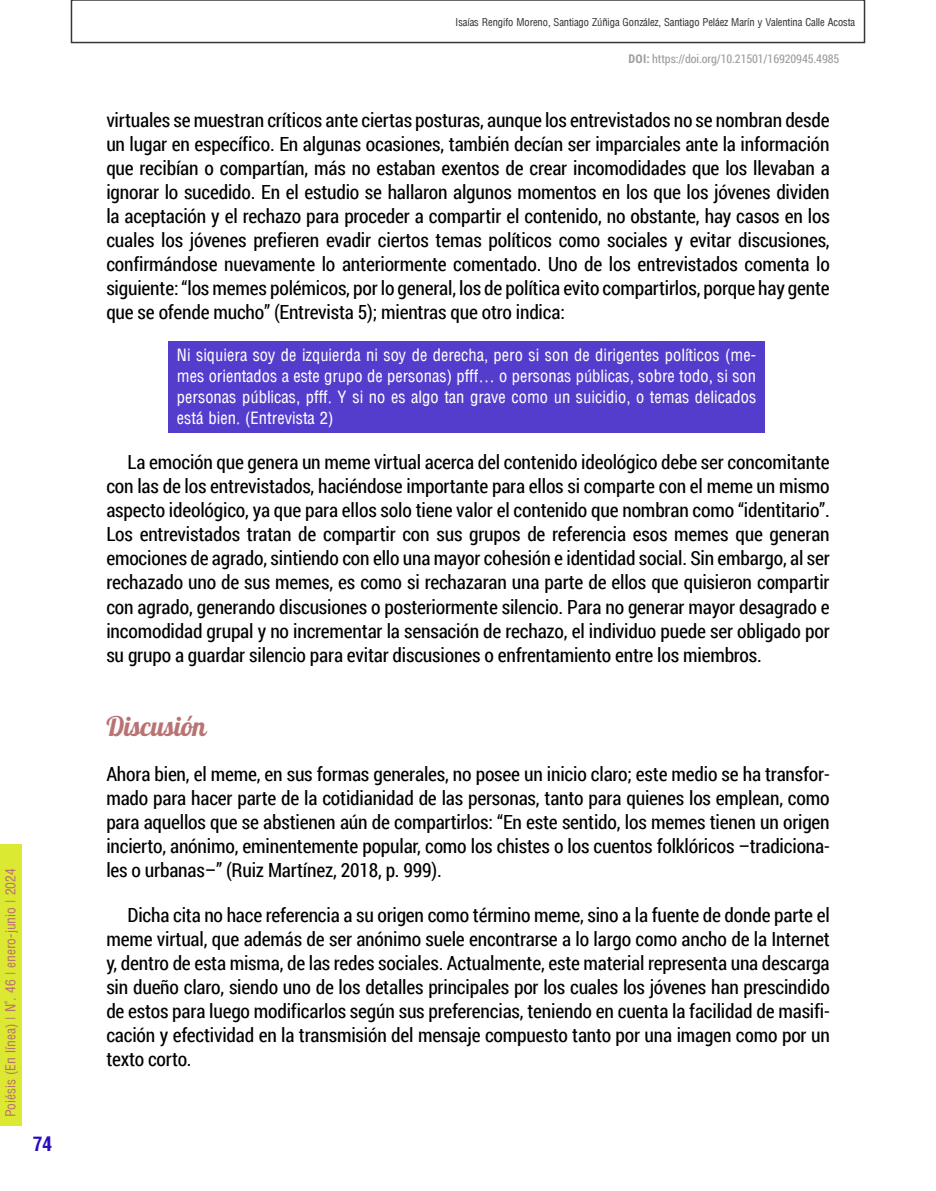
<style>
.page{position:relative;width:936px;height:1191px;background:#fff}
.page>*{position:absolute;margin:0;border:0;box-sizing:border-box;transform-origin:0 0}
.t1{font:27px "Lobster";letter-spacing:-.01em;color:#ba7373}
.t2{font:19.5px/24px "Roboto Condensed";letter-spacing:-.01em;color:#000;text-align:justify}
.t3{font:700 condensed 19.5px "Arena";color:#290bc1}
.t4{font:16.5px/21px "Arena Condensed";color:#fff;text-align:justify}
.t5{font:13.5px "Arena Condensed";color:#ba7373}
.t6{font:12px "Roboto Condensed";letter-spacing:-.01em;color:#9c9e9f}
.t7{font:10.5px "Arena Condensed";letter-spacing:-.01em;color:#373737}
.s1{font-weight:700}
</style>
<div class="page">
<div style="left:0;top:844px;width:21px;height:282px;background:#dce932"></div>
<div style="left:71px;top:0;width:794px;height:43px;border:2px solid #373737"></div>
<div style="left:168px;top:341px;width:596px;height:91px;background:#543ccd"></div>
<p class="t5" style="left:3px;top:1117px;width:251px;rotate:-90deg">Poiésis (En línea) | N°. 46 | enero-junio | 2024</p>
<p class="t3" style="left:33px;top:1132px;width:21px">74</p>
<p class="t7" style="left:455px;top:16px;width:401px">Isaías Rengifo Moreno, Santiago Zúñiga González, Santiago Peláez Marín y Valentina Calle Acosta</p>
<p class="t6" style="left:628px;top:51px;width:212px"><span class="s1">DOI:</span> https://doi.org/10.21501/16920945.4985</p>
<p class="t2" style="left:106px;top:107px;width:725px">virtuales se muestran críticos ante ciertas posturas, aunque los entrevistados no se nombran desde un lugar en específico. En algunas ocasiones, también decían ser imparciales ante la información que recibían o compartían, más no estaban exentos de crear incomodidades que los llevaban a ignorar lo sucedido. En el estudio se hallaron algunos momentos en los que los jóvenes dividen la aceptación y el rechazo para proceder a compartir el contenido, no obstante, hay casos en los cuales los jóvenes prefieren evadir ciertos temas políticos como sociales y evitar discusiones, confirmándose nuevamente lo anteriormente comentado. Uno de los entrevistados comenta lo siguiente: “los memes polémicos, por lo general, los de política evito compartirlos, porque hay gente que se ofende mucho” (Entrevista 5); mientras que otro indica:</p>
<p class="t4" style="left:177px;top:345px;width:581px">Ni siquiera soy de izquierda ni soy de derecha, pero si son de dirigentes políticos (me&shy;mes orientados a este grupo de personas) pfff… o personas públicas, sobre todo, si son personas públicas, pfff. Y si no es algo tan grave como un suicidio, o temas delicados está bien. (Entrevista 2)</p>
<p class="t2" style="left:106px;top:450px;width:725px;text-indent:21px">La emoción que genera un meme virtual acerca del contenido ideológico debe ser concomitante con las de los entrevistados, haciéndose importante para ellos si comparte con el meme un mismo aspecto ideológico, ya que para ellos solo tiene valor el contenido que nombran como “identitario”.<br>Los entrevistados tratan de compartir con sus grupos de referencia esos memes que generan emociones de agrado, sintiendo con ello una mayor cohesión e identidad social. Sin embargo, al ser rechazado uno de sus memes, es como si rechazaran una parte de ellos que quisieron compartir con agrado, generando discusiones o posteriormente silencio. Para no generar mayor desagrado e incomodidad grupal y no incrementar la sensación de rechazo, el individuo puede ser obligado por su grupo a guardar silencio para evitar discusiones o enfrentamiento entre los miembros.</p>
<h1 class="t1" style="left:106px;top:708px;width:102px">Discusión</h1>
<p class="t2" style="left:106px;top:761px;width:725px">Ahora bien, el meme, en sus formas generales, no posee un inicio claro; este medio se ha transfor&shy;mado para hacer parte de la cotidianidad de las personas, tanto para quienes los emplean, como para aquellos que se abstienen aún de compartirlos: “En este sentido, los memes tienen un origen incierto, anónimo, eminentemente popular, como los chistes o los cuentos folklóricos –tradiciona&shy;les o urbanas–” (Ruiz Martínez, 2018, p. 999).</p>
<p class="t2" style="left:106px;top:902px;width:725px;text-indent:21px">Dicha cita no hace referencia a su origen como término meme, sino a la fuente de donde parte el meme virtual, que además de ser anónimo suele encontrarse a lo largo como ancho de la Internet y, dentro de esta misma, de las redes sociales. Actualmente, este material representa una descarga sin dueño claro, siendo uno de los detalles principales por los cuales los jóvenes han prescindido de estos para luego modificarlos según sus preferencias, teniendo en cuenta la facilidad de masifi&shy;cación y efectividad en la transmisión del mensaje compuesto tanto por una imagen como por un texto corto.</p>
</div>
